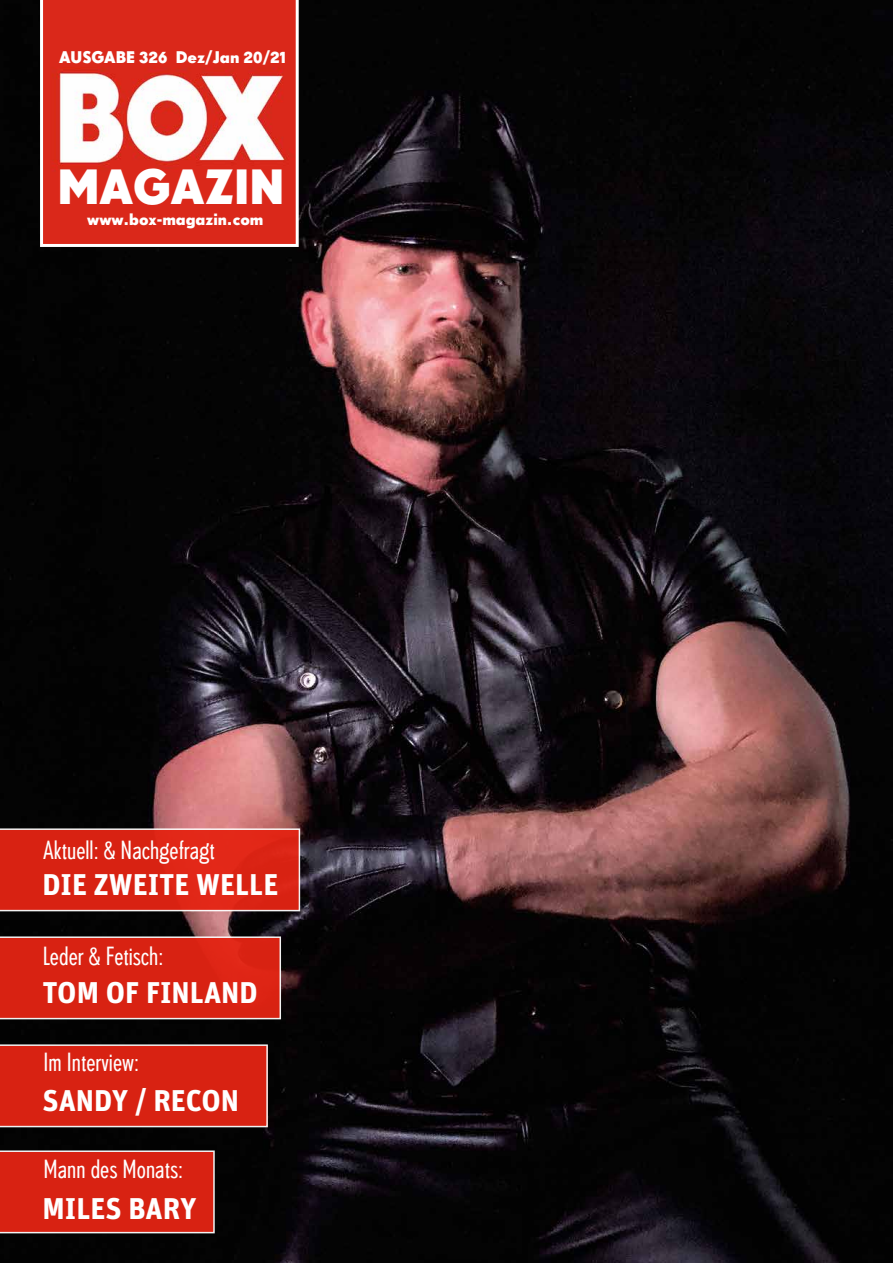
<style>
.page{position:relative;width:893px;height:1263px;background:#fff}
.page>*{position:absolute;margin:0;border:0;box-sizing:border-box;transform-origin:0 0}
.t1{font:700 48px "Super Grotesk C";color:#fff}
.t2{font:700 30px "Unit";color:#fff}
.t3{font:condensed 25.5px "Super Grotesk B";color:#fff}
.t4{font:16.35px "Super Grotesk C Bd LF";color:#fff}
.t5{font:700 15.9px "Super Grotesk C";color:#fff}
</style>
<div class="page">
<img style="left:0;top:0;width:893px;height:1263px">
<svg style="left:0;top:828px;width:300px;height:83px;background:#db2a1b"></svg>
<svg style="left:0;top:936px;width:281px;height:83px;background:#d82a1a"></svg>
<div style="left:0;top:1044px;width:268px;height:83px;background:#d82212"></div>
<svg style="left:40px;top:0;width:259px;height:247px"></svg>
<div style="left:0;top:1150px;width:215px;height:83px;background:#d82212"></div>
<p class="t4" style="left:59px;top:50px;width:228px">AUSGABE 326 Dez/Jan 20/21</p>
<h1 class="t1" style="left:57px;top:165px;width:229px">MAGAZIN</h1>
<p class="t5" style="left:87px;top:212px;width:178px">www.box-magazin.com</p>
<p class="t3" style="left:43px;top:836px;width:173px">Aktuell: &amp; Nachgefragt</p>
<p class="t2" style="left:43px;top:866px;width:237px">DIE ZWEITE WELLE</p>
<p class="t3" style="left:43px;top:941px;width:122px">Leder &amp; Fetisch:</p>
<p class="t2" style="left:43px;top:974px;width:217px">TOM OF FINLAND</p>
<p class="t3" style="left:44px;top:1048px;width:97px">Im Interview:</p>
<p class="t2" style="left:43px;top:1082px;width:198px">SANDY / RECON</p>
<p class="t3" style="left:44px;top:1154px;width:141px">Mann des Monats:</p>
<p class="t2" style="left:43px;top:1190px;width:156px">MILES BARY</p>
</div>
